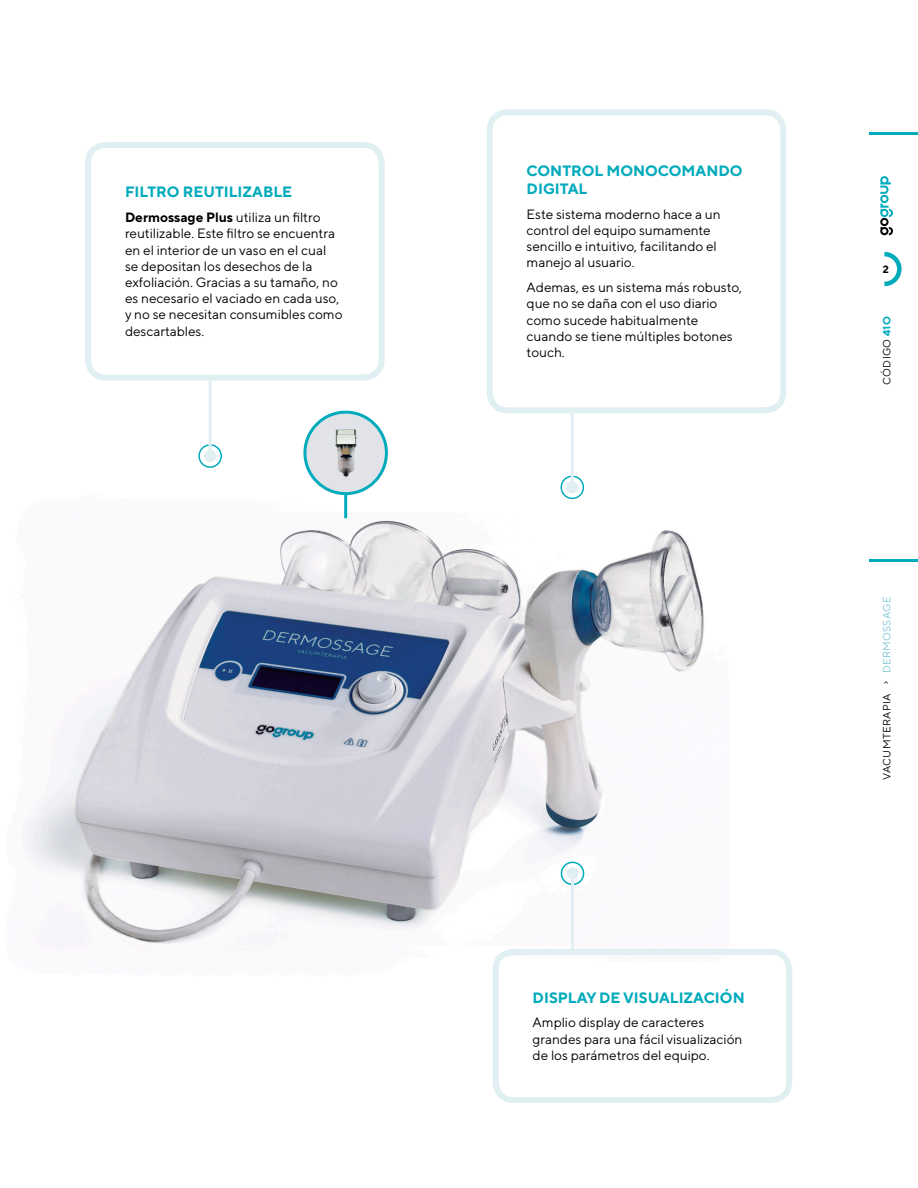
<style>
.page{position:relative;width:918px;height:1188px;background:#fff}
.page>*{position:absolute;margin:0;border:0;box-sizing:border-box;transform-origin:0 0}
.t1{font:700 15px/18px "TT Norms Pro";color:#00abbc}
.t2{font:13.5px/16.2px "TT Norms Pro";color:#000}
.t3{font:10.5px "TT Norms Pro";letter-spacing:.025em;color:#000}
.t4{font:700 10.5px "TT Norms Pro";color:#000}
.s1{font-weight:700}
.s2{font-weight:700;color:#00abbc}
.s3{font-family:"Delicious"}
.s4{color:#7dc5d2}
</style>
<div class="page">
<hr style="left:869px;top:132px;width:49px;height:3px;background:#00abbc">
<hr style="left:869px;top:559px;width:49px;height:3px;background:#00abbc">
<svg style="left:880px;top:176px;width:13px;height:59px"></svg>
<svg style="left:884px;top:251px;width:18px;height:36px"></svg>
<img style="left:28px;top:494px;width:676px;height:495px">
<div style="left:493px;top:949px;width:299px;height:154px;border:6px solid #e0eff2;border-radius:18px"></div>
<div style="left:487px;top:109px;width:299px;height:304px;border:6px solid #e0eff2;border-radius:18px"></div>
<div style="left:198px;top:444px;width:24px;height:24px;border:2px solid #00abbc;border-radius:50%"></div>
<div style="left:561px;top:476px;width:23px;height:23px;border:2px solid #00abbc;border-radius:50%"></div>
<div style="left:561px;top:862px;width:23px;height:23px;border:2px solid #00abbc;border-radius:50%"></div>
<hr style="left:209px;top:381px;width:3px;height:75px;background:#e0eff2">
<div style="left:204px;top:450px;width:12px;height:12px;background:#e0eff2;border-radius:50%"></div>
<hr style="left:571px;top:412px;width:3px;height:75px;background:#e0eff2">
<div style="left:566px;top:481px;width:12px;height:12px;background:#e0eff2;border-radius:50%"></div>
<hr style="left:571px;top:873px;width:3px;height:76px;background:#e0eff2">
<div style="left:567px;top:867px;width:12px;height:12px;background:#e0eff2;border-radius:50%"></div>
<div style="left:85px;top:142px;width:300px;height:239px;border:6px solid #e0eff2;border-radius:18px"></div>
<hr style="left:344px;top:476px;width:3px;height:42px;background:#00abbc">
<div style="left:305px;top:412px;width:81px;height:82px;background:#e1e3e9;border-radius:50%"></div>
<img style="left:335px;top:429px;width:22px;height:49px">
<div style="left:303px;top:411px;width:85px;height:84px;border:3px solid #00abbc;border-radius:50%"></div>
<p class="t1" style="left:125px;top:183px;width:169px">FILTRO REUTILIZABLE</p>
<p class="t2" style="left:125px;top:209px;width:219px"><span class="s1">Dermossage Plus</span> utiliza un filtro reutilizable. Este filtro se encuentra en el interior de un vaso en el cual se depositan los desechos de la exfoliación. Gracias a su tamaño, no es necesario el vaciado en cada uso, y no se necesitan consumibles como descartables.</p>
<p class="t1" style="left:527px;top:161px;width:217px">CONTROL MONOCOMANDO<br>DIGITAL</p>
<p class="t2" style="left:527px;top:206px;width:195px">Este sistema moderno hace a un control del equipo sumamente sencillo e intuitivo, facilitando el manejo al usuario.</p>
<p class="t2" style="left:527px;top:279px;width:217px">Ademas, es un sistema más robusto, que no se daña con el uso diario como sucede habitualmente cuando se tiene múltiples botones touch.</p>
<p class="t1" style="left:533px;top:988px;width:214px">DISPLAY DE VISUALIZACIÓN</p>
<p class="t2" style="left:533px;top:1014px;width:211px">Amplio display de caracteres grandes para una fácil visualización de los parámetros del equipo.</p>
<p class="t4" style="left:883px;top:262px;width:8px">2</p>
<p class="t3" style="left:880px;top:385px;width:70px;rotate:-90deg">CÓDIGO <span class="s2">41O</span></p>
<p class="t3" style="left:880px;top:780px;width:184px;rotate:-90deg">VACUMTERAPIA <span class="s3">&gt;</span> <span class="s4">DERMOSSAGE</span></p>
</div>
